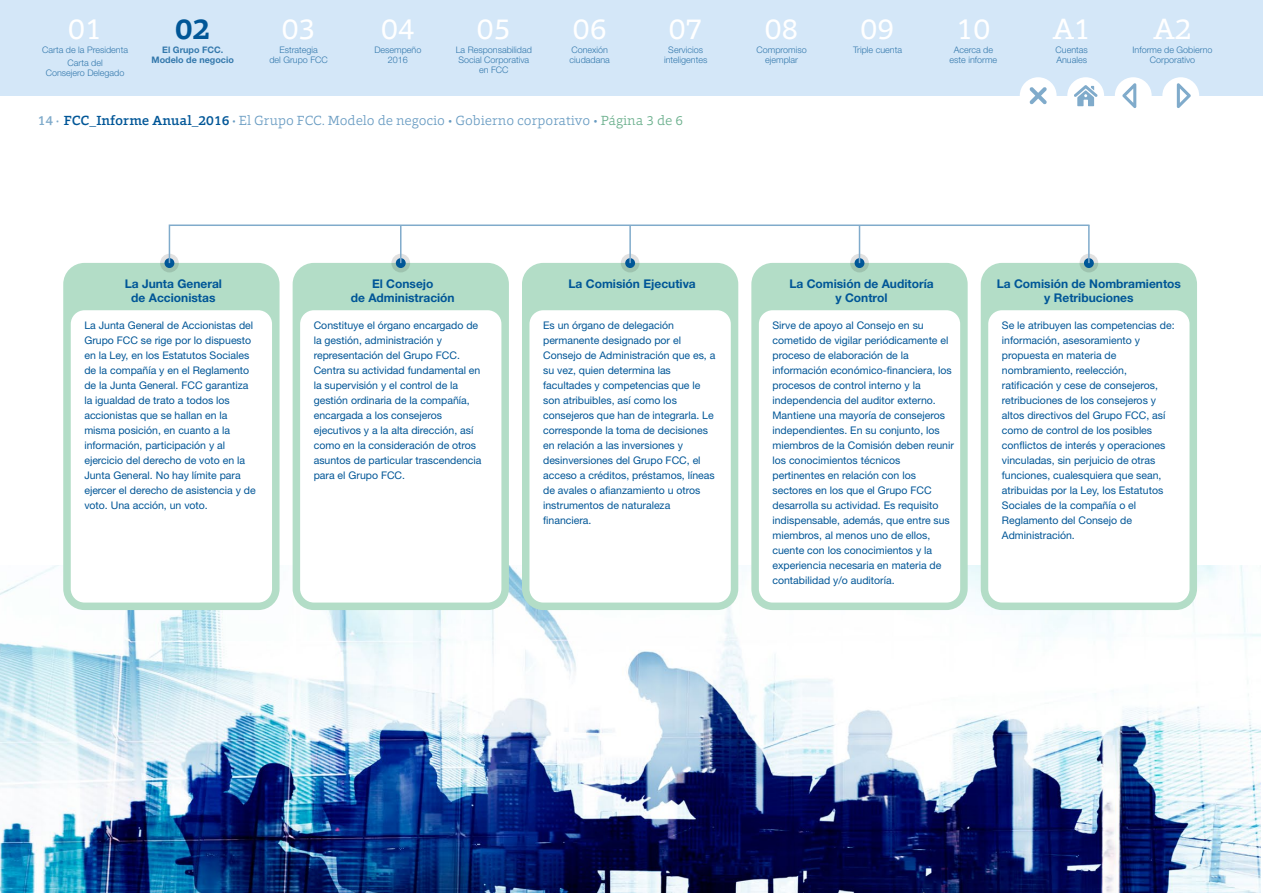
<style>
.page{position:relative;width:1263px;height:893px;background:#fff}
.page>*{position:absolute;margin:0;border:0;box-sizing:border-box;transform-origin:0 0}
.t1{font:30px "Foro";color:#fff}
.t2{font:700 30px "Foro";color:#005697}
.t3{font:300 13.5px "Foro";color:#669ac1}
.t4{font:700 12px/14.4px "Helvetica Neue LT";color:#005697;text-align:center}
.t5{font:10.5px/15px "Helvetica Neue LT";color:#005697}
.t6{font:300 9px/9.8px "Helvetica Neue LT";color:#3378ac;text-align:center}
.t7{font:700 9px/9.8px "Helvetica Neue LT";color:#3378ac;text-align:center}
.s1{font-weight:500;color:#80abcb}
.s2{font-weight:500;color:#005697}
.s3{font-weight:700}
.s4{color:#66ad89}
</style>
<div class="page">
<div style="left:0;top:0;width:1263px;height:96px;background:#d4e7f8"></div>
<div style="left:1162px;top:77px;width:37px;height:37px;background:#fff;border-radius:50%"></div>
<div style="left:1115px;top:77px;width:37px;height:37px;background:#fff;border-radius:50%"></div>
<div style="left:1067px;top:77px;width:37px;height:37px;background:#fff;border-radius:50%"></div>
<div style="left:1020px;top:77px;width:36px;height:37px;background:#fff;border-radius:50%"></div>
<svg style="left:1074px;top:85px;width:24px;height:21px"></svg>
<svg style="left:1122px;top:83px;width:14px;height:25px"></svg>
<svg style="left:1177px;top:83px;width:14px;height:25px"></svg>
<svg style="left:1029px;top:87px;width:18px;height:17px"></svg>
<img style="left:0;top:566px;width:1260px;height:327px">
<div style="left:64px;top:263px;width:216px;height:347px;background:#b3ddc7;border-radius:21px"></div>
<div style="left:71px;top:310px;width:201px;height:293px;background:#fff;border-radius:14px"></div>
<div style="left:293px;top:263px;width:216px;height:347px;background:#b3ddc7;border-radius:21px"></div>
<div style="left:300px;top:310px;width:201px;height:293px;background:#fff;border-radius:14px"></div>
<div style="left:522px;top:263px;width:216px;height:347px;background:#b3ddc7;border-radius:21px"></div>
<div style="left:529px;top:310px;width:202px;height:293px;background:#fff;border-radius:14px"></div>
<div style="left:751px;top:263px;width:217px;height:347px;background:#b3ddc7;border-radius:21px"></div>
<div style="left:759px;top:310px;width:201px;height:293px;background:#fff;border-radius:14px"></div>
<div style="left:981px;top:263px;width:216px;height:347px;background:#b3ddc7;border-radius:21px"></div>
<div style="left:988px;top:310px;width:201px;height:293px;background:#fff;border-radius:14px"></div>
<svg style="left:160px;top:254px;width:19px;height:18px"></svg>
<svg style="left:164px;top:258px;width:10px;height:10px"></svg>
<svg style="left:168px;top:224px;width:922px;height:41px"></svg>
<svg style="left:391px;top:254px;width:19px;height:18px"></svg>
<svg style="left:396px;top:258px;width:10px;height:10px"></svg>
<hr style="left:400px;top:225px;width:1px;height:38px;background:#80abcb">
<svg style="left:621px;top:254px;width:18px;height:18px"></svg>
<div style="left:625px;top:258px;width:10px;height:10px;background:#005697;border-radius:50%"></div>
<hr style="left:629px;top:225px;width:2px;height:38px;background:#80abcb">
<svg style="left:850px;top:254px;width:19px;height:18px"></svg>
<svg style="left:854px;top:258px;width:10px;height:10px"></svg>
<hr style="left:859px;top:225px;width:1px;height:38px;background:#80abcb">
<svg style="left:1079px;top:254px;width:19px;height:18px"></svg>
<div style="left:1084px;top:258px;width:10px;height:10px;background:#005697;border-radius:50%"></div>
<hr style="left:1088px;top:225px;width:2px;height:38px;background:#80abcb">
<h1 class="t1" style="left:68px;top:10px;width:35px">01</h1>
<h1 class="t2" style="left:175px;top:9px;width:36px">02</h1>
<h1 class="t1" style="left:282px;top:10px;width:35px">03</h1>
<h1 class="t1" style="left:381px;top:10px;width:35px">04</h1>
<h1 class="t1" style="left:477px;top:10px;width:35px">05</h1>
<h1 class="t1" style="left:573px;top:10px;width:35px">06</h1>
<h1 class="t1" style="left:669px;top:10px;width:35px">07</h1>
<h1 class="t1" style="left:765px;top:10px;width:35px">08</h1>
<h1 class="t1" style="left:861px;top:10px;width:35px">09</h1>
<h1 class="t1" style="left:956px;top:10px;width:35px">10</h1>
<h1 class="t1" style="left:1153px;top:9px;width:40px">A2</h1>
<h1 class="t1" style="left:1053px;top:9px;width:40px">A1</h1>
<p class="t6" style="left:42px;top:43px;width:87px;line-height:13.2px">Carta de la Presidenta<br>Carta del</p>
<p class="t6" style="left:46px;top:68px;width:80px">Consejero Delegado</p>
<p class="t7" style="left:152px;top:45px;width:84px">El Grupo FCC.<br>Modelo de negocio</p>
<p class="t6" style="left:374px;top:45px;width:49px">Desempeño<br>2016</p>
<p class="t6" style="left:569px;top:45px;width:42px;text-align:left">Conexión ciudadana</p>
<p class="t6" style="left:664px;top:45px;width:45px">Servicios inteligentes</p>
<p class="t6" style="left:756px;top:45px;width:52px">Compromiso ejemplar</p>
<p class="t6" style="left:853px;top:45px;width:51px">Triple cuenta</p>
<p class="t6" style="left:949px;top:45px;width:49px">Acerca de este informe</p>
<p class="t6" style="left:1132px;top:45px;width:82px">Informe de Gobierno<br>Corporativo</p>
<p class="t6" style="left:1056px;top:45px;width:34px;text-align:left">Cuentas<br>Anuales</p>
<p class="t6" style="left:456px;top:45px;width:78px">La Responsabilidad<br>Social Corporativa en FCC</p>
<p class="t6" style="left:269px;top:45px;width:60px">Estrategia<br>del Grupo FCC</p>
<p class="t3" style="left:38px;top:112px;width:647px"><span class="s1">14 ·</span> <span class="s2">FCC_Informe Anual_2016</span> <span class="s3">·</span> El Grupo FCC. Modelo de negocio • Gobierno corporativo • <span class="s4">Página 3 de 6</span></p>
<p class="t4" style="left:125px;top:276px;width:99px">La Junta General de Accionistas</p>
<p class="t5" style="left:84px;top:317px;width:173px">La Junta General de Accionistas del<br>Grupo FCC se rige por lo dispuesto en la Ley, en los Estatutos Sociales de la compañía y en el Reglamento de la Junta General. FCC garantiza la igualdad de trato a todos los accionistas que se hallan en la misma posición, en cuanto a la información, participación y al ejercicio del derecho de voto en la<br>Junta General. No hay límite para ejercer el derecho de asistencia y de voto. Una acción, un voto.</p>
<p class="t4" style="left:351px;top:276px;width:105px">El Consejo<br>de Administración</p>
<p class="t5" style="left:314px;top:317px;width:169px">Constituye el órgano encargado de la gestión, administración y representación del Grupo FCC.<br>Centra su actividad fundamental en la supervisión y el control de la gestión ordinaria de la compañía, encargada a los consejeros ejecutivos y a la alta dirección, así como en la consideración de otros asuntos de particular trascendencia para el Grupo FCC.</p>
<p class="t4" style="left:568px;top:276px;width:129px">La Comisión Ejecutiva</p>
<p class="t5" style="left:543px;top:317px;width:174px">Es un órgano de delegación permanente designado por el<br>Consejo de Administración que es, a su vez, quien determina las facultades y competencias que le son atribuibles, así como los consejeros que han de integrarla. Le corresponde la toma de decisiones en relación a las inversiones y desinversiones del Grupo FCC, el acceso a créditos, préstamos, líneas de avales o afianzamiento u otros instrumentos de naturaleza financiera.</p>
<p class="t4" style="left:789px;top:276px;width:146px">La Comisión de Auditoría y Control</p>
<p class="t5" style="left:772px;top:317px;width:183px">Sirve de apoyo al Consejo en su cometido de vigilar periódicamente el proceso de elaboración de la información económico-financiera, los procesos de control interno y la independencia del auditor externo.<br>Mantiene una mayoría de consejeros independientes. En su conjunto, los miembros de la Comisión deben reunir los conocimientos técnicos pertinentes en relación con los sectores en los que el Grupo FCC desarrolla su actividad. Es requisito indispensable, además, que entre sus miembros, al menos uno de ellos, cuente con los conocimientos y la experiencia necesaria en materia de contabilidad y/o auditoría.</p>
<p class="t4" style="left:997px;top:276px;width:186px">La Comisión de Nombramientos y Retribuciones</p>
<p class="t5" style="left:1002px;top:317px;width:174px">Se le atribuyen las competencias de: información, asesoramiento y propuesta en materia de nombramiento, reelección, ratificación y cese de consejeros, retribuciones de los consejeros y altos directivos del Grupo FCC, así como de control de los posibles conflictos de interés y operaciones vinculadas, sin perjuicio de otras funciones, cualesquiera que sean, atribuidas por la Ley, los Estatutos<br>Sociales de la compañía o el<br>Reglamento del Consejo de<br>Administración.</p>
</div>
